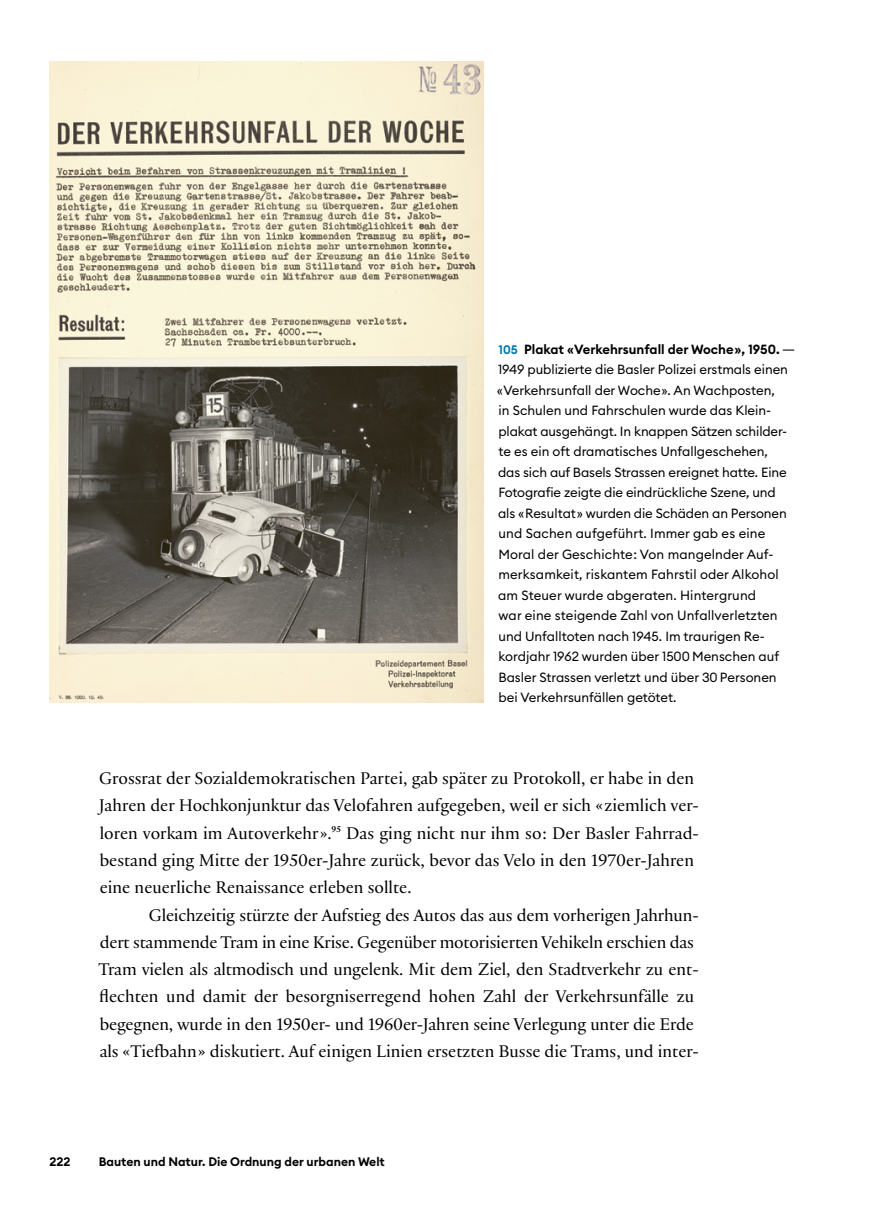
<style>
.page{position:relative;width:893px;height:1216px;background:#fff}
.page>*{position:absolute;margin:0;border:0;box-sizing:border-box;transform-origin:0 0}
.GT_mit_Einzug{font:18.2px/27.3px "Practice";color:#000}
.Abb_Legende_fett{font:13.12px/20.5px "Euclid Circular B";color:#000}
.Fusszeile_links{font:600 12.25px "Euclid Circular B";color:#000}
.s1{font-weight:600;font-size:12.25px;color:#0077b3}
.s2{font-weight:600}
</style>
<div class="page">
<img style="left:50px;top:61px;width:433px;height:641px">
<p class="Abb_Legende_fett" style="left:497px;top:339px;width:292px"><span class="s1">105</span> <span class="s2">Plakat «Verkehrsunfall der Woche», 1950.<br></span>1949 publizierte die Basler Polizei erstmals einen «Verkehrsunfall der Woche». An Wachposten, in Schulen und Fahrschulen wurde das Klein&shy;plakat ausgehängt. In knappen Sätzen schilder&shy;te es ein oft dramatisches Unfallgeschehen, das sich auf Basels Strassen ereignet hatte. Eine Fotografie zeigte die eindrückliche Szene, und als «Resultat» wurden die Schäden an Personen und Sachen aufgeführt. Immer gab es eine Moral der Geschichte: Von mangelnder Auf&shy;merksamkeit, riskantem Fahrstil oder Alkohol am Steuer wurde abgeraten. Hintergrund<br>war eine steigende Zahl von Unfallverletzten und Unfalltoten nach 1945. Im traurigen Re&shy;kordjahr 1962 wurden über 1500 Menschen auf Basler Strassen verletzt und über 30 Personen bei Verkehrsunfällen getötet.</p>
<p class="GT_mit_Einzug" style="left:99px;top:763px;width:602px">Grossrat der Sozialdemokratischen Partei, gab später zu Protokoll, er habe in den Jahren der Hochkonjunktur das Velofahren aufgegeben, weil er sich «ziemlich ver&shy;loren vorkam im Autoverkehr».<sup>95</sup> Das ging nicht nur ihm so: Der Basler Fahrrad&shy;bestand ging Mitte der 1950er-Jahre zurück, bevor das Velo in den 1970er-Jahren eine neuerliche Renaissance erleben sollte.</p>
<p class="GT_mit_Einzug" style="left:98px;top:900px;width:602px;text-indent:50px">Gleichzeitig stürzte der Aufstieg des Autos das aus dem vorherigen Jahrhun&shy;dert stammende Tram in eine Krise. Gegenüber motorisierten Vehikeln erschien das Tram vielen als altmodisch und ungelenk. Mit dem Ziel, den Stadtverkehr zu ent&shy;flechten und damit der besorgniserregend hohen Zahl der Verkehrsunfälle zu begegnen, wurde in den 1950er- und 1960er-Jahren seine Verlegung unter die Erde als «Tiefbahn» diskutiert. Auf einigen Linien ersetzten Busse die Trams, und inter-</p>
<p class="Fusszeile_links" style="left:50px;top:1153px;width:23px">222</p>
<p class="Fusszeile_links" style="left:99px;top:1153px;width:288px">Bauten und Natur. Die Ordnung der urbanen Welt</p>
</div>
